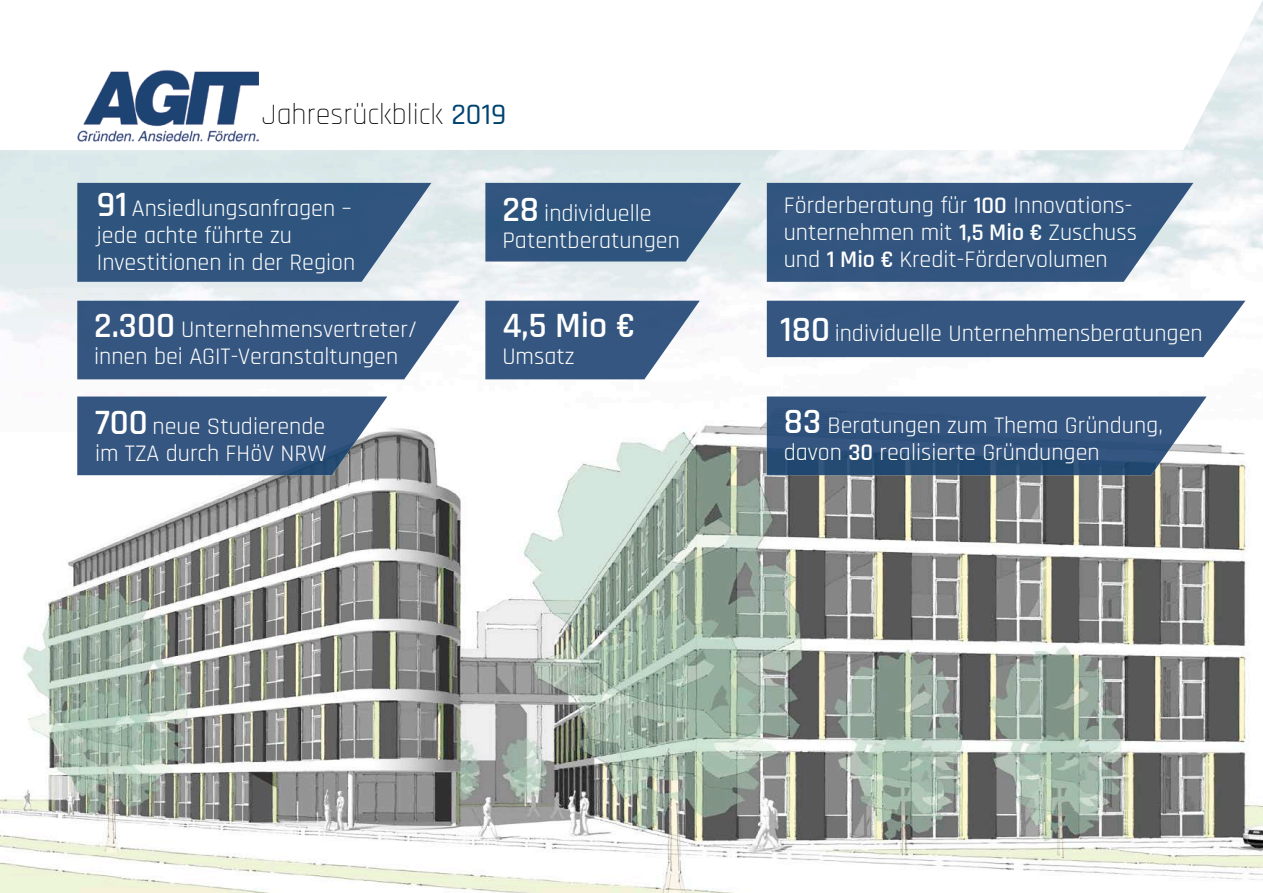
<style>
.page{position:relative;width:1263px;height:893px;background:#fff}
.page>*{position:absolute;margin:0;border:0;box-sizing:border-box;transform-origin:0 0}
.t1{font:600 36px "Rajdhani";color:#fff}
.t2{font:300 30px "Rajdhani";color:#000}
.t3{font:24px/27px "Rajdhani";color:#fff}
.s1{font-weight:500;color:#004370}
.s2{font-weight:600;font-size:36px}
.s3{font-weight:600}
</style>
<div class="page">
<img style="left:0;top:150px;width:1263px;height:743px">
<svg style="left:258px;top:0;width:1005px;height:150px"></svg>
<img style="left:77px;top:70px;width:181px;height:72px">
<div style="left:767px;top:301px;width:478px;height:56px;background:#355680"></div>
<img style="left:485px;top:183px;width:256px;height:79px">
<img style="left:485px;top:301px;width:215px;height:78px">
<img style="left:77px;top:396px;width:310px;height:79px">
<img style="left:767px;top:183px;width:426px;height:99px">
<img style="left:77px;top:301px;width:383px;height:78px">
<img style="left:77px;top:183px;width:354px;height:99px">
<img style="left:767px;top:396px;width:439px;height:79px">
<p class="t2" style="left:262px;top:98px;width:246px">Jahresrückblick <span class="s1">2019</span></p>
<p class="t3" style="left:97px;top:196px;width:260px"><span class="s2">91</span> Ansiedlungsanfragen – jede achte führte zu<br>Investitionen in der Region</p>
<p class="t3" style="left:94px;top:317px;width:325px"><span class="s2">2.300</span> Unternehmensvertreter/ innen bei AGIT-Veranstaltungen</p>
<p class="t3" style="left:95px;top:414px;width:233px"><span class="s2">700</span> neue Studierende im TZA durch FHöV NRW</p>
<p class="t3" style="left:502px;top:200px;width:179px"><span class="s2">28</span> individuelle<br>Patentberatungen</p>
<h1 class="t1" style="left:502px;top:304px;width:135px">4,5 Mio €</h1>
<p class="t3" style="left:502px;top:344px;width:74px">Umsatz</p>
<p class="t3" style="left:784px;top:192px;width:355px">Förderberatung für <span class="s3">100</span> Innovations&shy;unternehmen mit <span class="s3">1,5 Mio €</span> Zuschuss und <span class="s3">1 Mio €</span> Kredit-Fördervolumen</p>
<p class="t3" style="left:780px;top:320px;width:424px"><span class="s2">180</span> individuelle Unternehmensberatungen</p>
<p class="t3" style="left:784px;top:413px;width:381px"><span class="s2">83</span> Beratungen zum Thema Gründung, davon <span class="s3">30</span> realisierte Gründungen</p>
</div>
